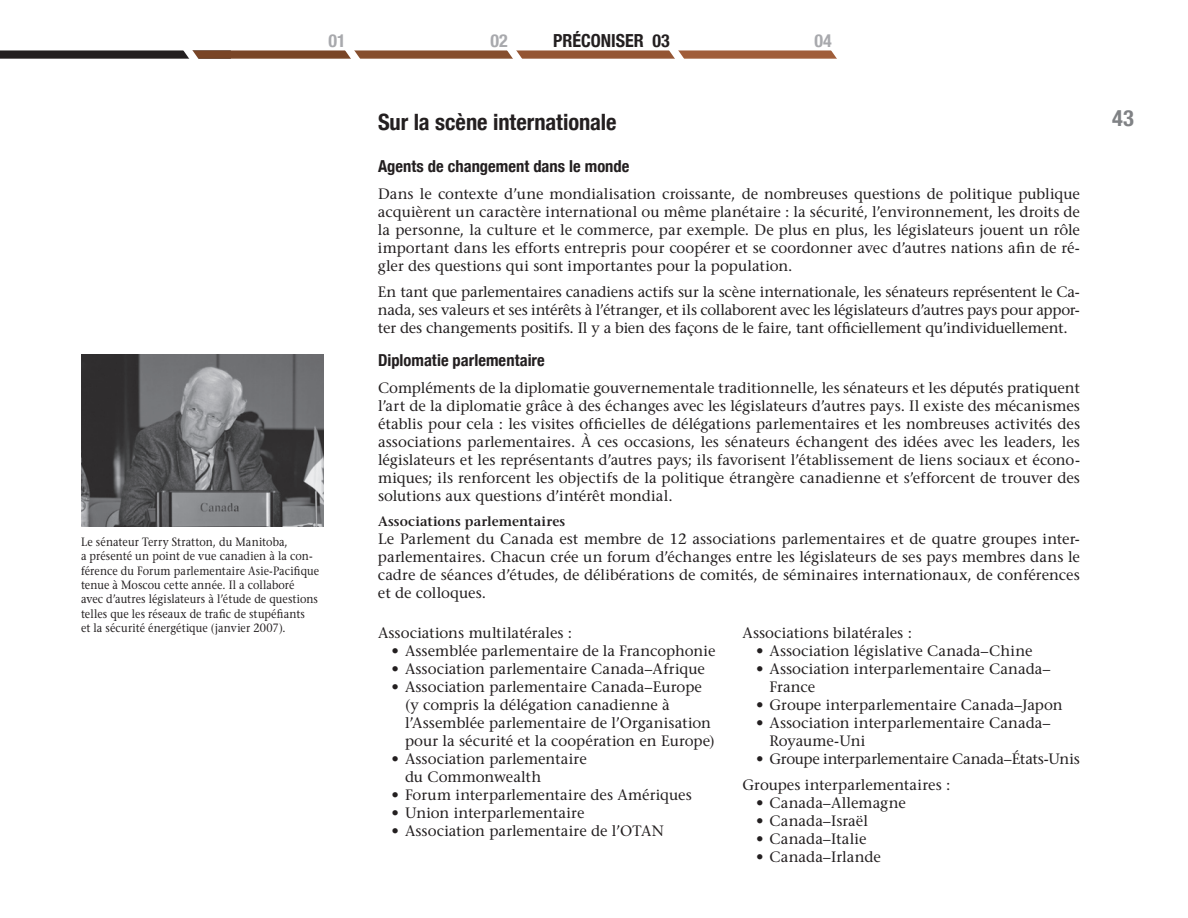
<style>
.page{position:relative;width:1188px;height:918px;background:#fff}
.page>*{position:absolute;margin:0;border:0;box-sizing:border-box;transform-origin:0 0}
.t1{font:700 condensed 22.5px "Helvetica Neue";color:#231f20}
.t2{font:700 condensed 22.5px "Helvetica Neue";color:#808285}
.t3{font:700 condensed 18px "Helvetica Neue";color:#231f20}
.t4{font:700 condensed 18px "Helvetica Neue";color:#a8a9ad}
.t5{font:700 condensed 16.5px "Helvetica Neue";letter-spacing:.005em;color:#231f20}
.t6{font:500 15px/18px "Stone Serif Std";color:#231f20}
.t7{font:600 13.5px "Stone Serif Std";letter-spacing:.01em;color:#231f20}
.t8{font:500 12px/14.4px "Stone Serif Std";letter-spacing:.01em;color:#231f20;scale:.9 1}
</style>
<div class="page">
<div style="left:1px;top:51px;width:229px;height:7px;background:#231f20"></div>
<div style="left:0;top:50px;width:231px;height:9px;border:2px solid #231f20"></div>
<div style="left:190px;top:50px;width:163px;height:9px;background:#794526;border:2px solid #794526"></div>
<div style="left:352px;top:50px;width:163px;height:9px;background:#864e2d;border:2px solid #864e2d"></div>
<div style="left:514px;top:50px;width:163px;height:9px;background:#945533;border:2px solid #945533"></div>
<div style="left:676px;top:50px;width:163px;height:9px;background:#a05d39;border:2px solid #a05d39"></div>
<svg style="left:171px;top:50px;width:40px;height:9px"></svg>
<svg style="left:333px;top:50px;width:40px;height:9px"></svg>
<svg style="left:495px;top:50px;width:40px;height:9px"></svg>
<svg style="left:657px;top:50px;width:40px;height:9px"></svg>
<svg style="left:819px;top:50px;width:20px;height:9px"></svg>
<img style="left:81px;top:354px;width:243px;height:173px">
<p class="t4" style="left:328px;top:30px;width:19px">01</p>
<p class="t4" style="left:490px;top:30px;width:19px">02</p>
<p class="t3" style="left:553px;top:30px;width:118px">PRÉCONISER 03</p>
<p class="t4" style="left:814px;top:30px;width:19px">04</p>
<p class="t8" style="left:81px;top:534px;width:266px">Le sénateur Terry Stratton, du Manitoba,<br>a présenté un point de vue canadien à la con&shy;férence du Forum parlementaire Asie‑Pacifique tenue à Moscou cette année. Il a collaboré avec d’autres législateurs à l’étude de questions telles que les réseaux de trafic de stupéfiants<br>et la sécurité énergétique (janvier 2007).</p>
<h1 class="t1" style="left:378px;top:108px;width:240px">Sur la scène internationale</h1>
<p class="t5" style="left:378px;top:156px;width:253px">Agents de changement dans le monde</p>
<p class="t6" style="left:378px;top:185px;width:704px;text-align:justify">Dans le contexte d’une mondialisation croissante, de nombreuses questions de politique publique acquièrent un caractère international ou même planétaire : la sécurité, l’environnement, les droits de la personne, la culture et le commerce, par exemple. De plus en plus, les législateurs jouent un rôle important dans les efforts entrepris pour coopérer et se coordonner avec d’autres nations afin de ré&shy;gler des questions qui sont importantes pour la population.</p>
<p class="t6" style="left:378px;top:283px;width:704px;text-align:justify">En tant que parlementaires canadiens actifs sur la scène internationale, les sénateurs représentent le Ca&shy;nada, ses valeurs et ses intérêts à l’étranger, et ils collaborent avec les législateurs d’autres pays pour appor&shy;ter des changements positifs. Il y a bien des façons de le faire, tant officiellement qu’individuellement.</p>
<p class="t5" style="left:378px;top:350px;width:168px">Diplomatie parlementaire</p>
<p class="t6" style="left:378px;top:379px;width:704px;text-align:justify">Compléments de la diplomatie gouvernementale traditionnelle, les sénateurs et les députés pratiquent l’art de la diplomatie grâce à des échanges avec les législateurs d’autres pays. Il existe des mécanismes établis pour cela : les visites officielles de délégations parlementaires et les nombreuses activités des associations parlementaires. À ces occasions, les sénateurs échangent des idées avec les leaders, les législateurs et les représentants d’autres pays; ils favorisent l’établissement de liens sociaux et écono&shy;miques; ils renforcent les objectifs de la politique étrangère canadienne et s’efforcent de trouver des solutions aux questions d’intérêt mondial.</p>
<p class="t7" style="left:378px;top:513px;width:189px">Associations parlementaires</p>
<p class="t6" style="left:378px;top:529px;width:703px;text-align:justify">Le Parlement du Canada est membre de 12 associations parlementaires et de quatre groupes inter&shy;parlementaires. Chacun crée un forum d’échanges entre les législateurs de ses pays membres dans le cadre de séances d’études, de délibérations de comités, de séminaires internationaux, de conférences et de colloques.</p>
<p class="t6" style="left:378px;top:623px;width:196px">Associations multilatérales :</p>
<p class="t6" style="left:392px;top:641px;width:325px">• Assemblée parlementaire de la Francophonie</p>
<p class="t6" style="left:392px;top:659px;width:315px">• Association parlementaire Canada–Afrique</p>
<p class="t6" style="left:405px;top:677px;width:311px;text-indent:-14px">• Association parlementaire Canada–Europe (y compris la délégation canadienne à l’Assemblée parlementaire de l’Organisation pour la sécurité et la coopération en Europe)</p>
<p class="t6" style="left:405px;top:749px;width:183px;text-indent:-14px">• Association parlementaire du Commonwealth</p>
<p class="t6" style="left:392px;top:785px;width:302px">• Forum interparlementaire des Amériques</p>
<p class="t6" style="left:392px;top:803px;width:195px">• Union interparlementaire</p>
<p class="t6" style="left:392px;top:821px;width:274px">• Association parlementaire de l’OTAN</p>
<p class="t6" style="left:742px;top:623px;width:171px">Associations bilatérales :</p>
<p class="t6" style="left:756px;top:641px;width:278px">• Association législative Canada–Chine</p>
<p class="t6" style="left:770px;top:659px;width:282px;text-indent:-14px">• Association interparlementaire Canada–<br>France</p>
<p class="t6" style="left:756px;top:695px;width:308px">• Groupe interparlementaire Canada–Japon</p>
<p class="t6" style="left:770px;top:713px;width:282px;text-indent:-14px">• Association interparlementaire Canada–<br>Royaume-Uni</p>
<p class="t6" style="left:742px;top:745px;width:339px;line-height:26.7px;text-indent:14px">• Groupe interparlementaire Canada–États-Unis<br>Groupes interparlementaires :</p>
<p class="t6" style="left:756px;top:794px;width:151px">• Canada–Allemagne</p>
<p class="t6" style="left:756px;top:812px;width:113px">• Canada–Israël</p>
<p class="t6" style="left:756px;top:830px;width:112px">• Canada–Italie</p>
<p class="t6" style="left:756px;top:848px;width:126px">• Canada–Irlande</p>
<h1 class="t2" style="left:1112px;top:104px;width:24px">43</h1>
</div>
